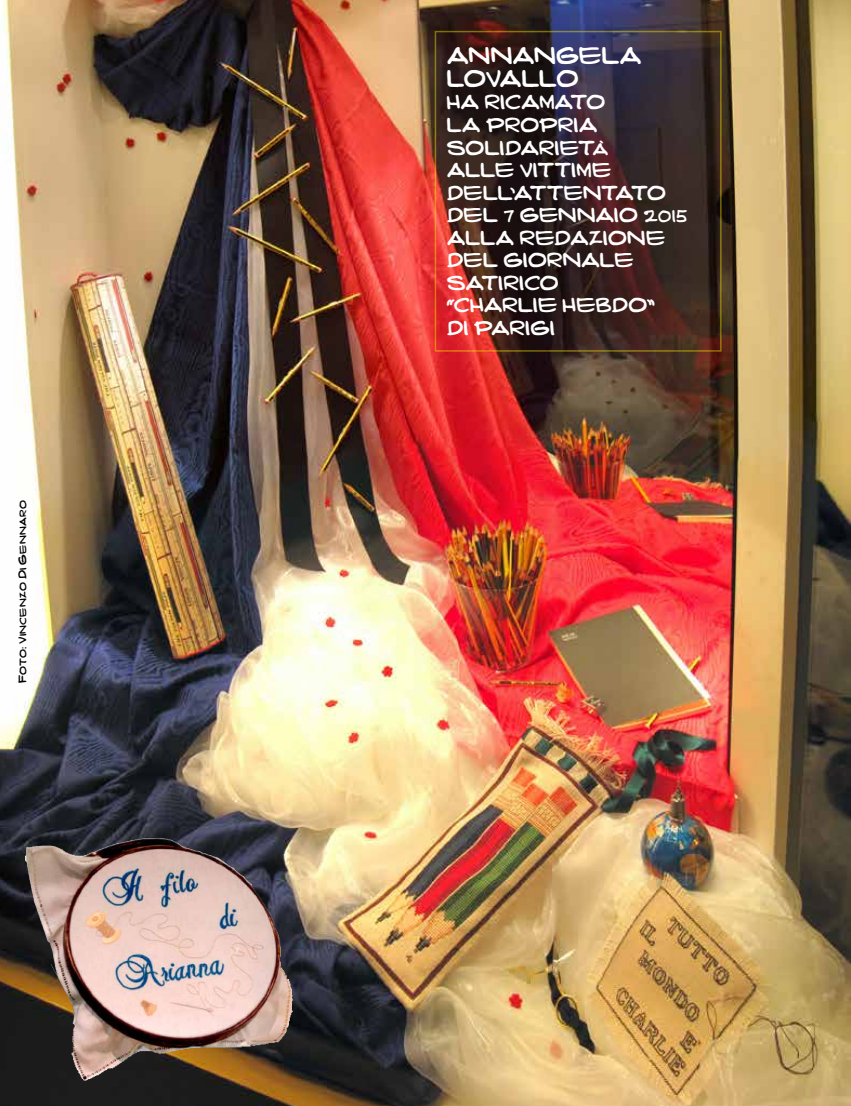
<style>
.page{position:relative;width:851px;height:1106px;background:#fff}
.page>*{position:absolute;margin:0;border:0;box-sizing:border-box;transform-origin:0 0}
.t1{font:19.5px/22.5px "Carl Barks Script";letter-spacing:-.025em;color:#fff}
.t2{font:16.5px/22.5px "Carl Barks Script";letter-spacing:-.005em;color:#fff}
.t3{font:9px "Carl Barks Script";letter-spacing:.02em;color:#000}
</style>
<div class="page">
<img style="left:0;top:0;width:850px;height:1106px">
<img style="left:26px;top:837px;width:272px;height:247px">
<p class="t3" style="left:18px;top:683px;width:184px;rotate:-90deg">Foto: Vincenzo Di Gennaro</p>
<p class="t1" style="left:446px;top:46px;width:197px">ANNANGELA<br>LOVALLO</p>
<p class="t2" style="left:446px;top:92px;width:242px">HA RICAMATO<br>LA PROPRIA<br>SOLIDARIETÀ<br>ALLE VITTIME<br>DELL’ATTENTATO<br>DEL 7 GENNAIO 2015<br>ALLA REDAZIONE<br>DEL GIORNALE<br>SATIRICO<br>“CHARLIE HEBDO”<br>DI PARIGI</p>
</div>
